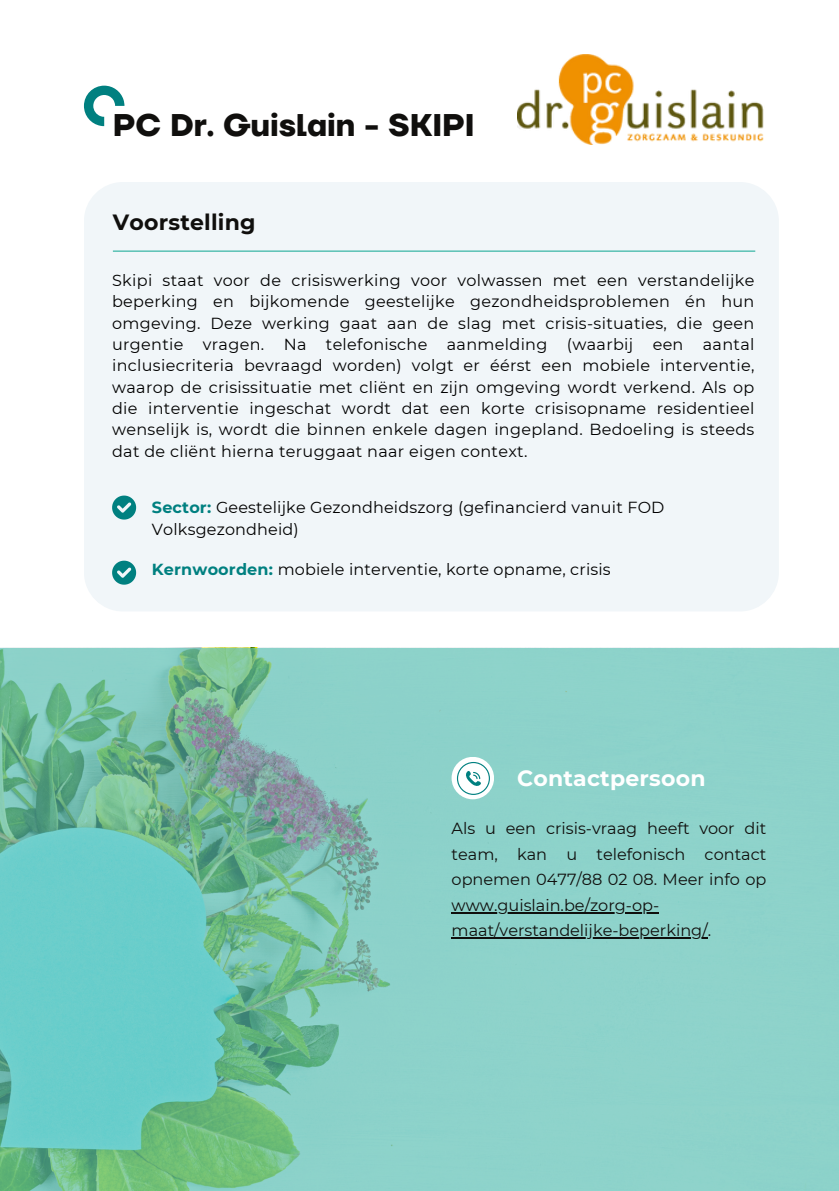
<style>
.page{position:relative;width:839px;height:1191px;background:#fff}
.page>*{position:absolute;margin:0;border:0;box-sizing:border-box;transform-origin:0 0}
.t1{font:700 31.2px "TT Firs Neue";color:#100f0d}
.t2{font:700 22px "Montserrat";letter-spacing:.01em;color:#fff}
.t3{font:700 22px "Montserrat";letter-spacing:.01em;color:#100f0d}
.t4{font:16px/21.4px "Montserrat";letter-spacing:.01em;color:#000;text-align:justify}
.t5{font:16px/25.4px "Montserrat";color:#100f0d}
.s1{font-weight:700;color:#008080}
</style>
<div class="page">
<svg style="left:84px;top:86px;width:40px;height:40px"></svg>
<div style="left:84px;top:182px;width:694px;height:430px;background:#f1f6f9;border-radius:39px"></div>
<hr style="left:113px;top:250px;width:642px;height:2px;background:#59c1b4">
<svg style="left:112px;top:496px;width:24px;height:24px"></svg>
<svg style="left:112px;top:561px;width:24px;height:24px"></svg>
<svg style="left:0;top:649px;width:838px;height:542px;background:#81cabd"></svg>
<div style="left:451px;top:757px;width:43px;height:42px;background:#fff;border-radius:50%"></div>
<svg style="left:457px;top:762px;width:33px;height:33px"></svg>
<hr style="left:451px;top:912px;width:208px;height:1px;background:#100f0d">
<hr style="left:451px;top:938px;width:256px;height:1px;background:#100f0d">
<img style="left:517px;top:54px;width:247px;height:90px">
<p class="t1" style="left:113px;top:106px;width:363px">PC Dr. Guislain - SKIPI</p>
<p class="t3" style="left:113px;top:209px;width:144px">Voorstelling</p>
<p class="t4" style="left:112px;top:270px;width:643px">Skipi staat voor de crisiswerking voor volwassen met een verstandelijke beperking en bijkomende geestelijke gezondheidsproblemen én hun omgeving. Deze werking gaat aan de slag met crisis-situaties, die geen urgentie vragen. Na telefonische aanmelding (waarbij een aantal inclusiecriteria bevraagd worden) volgt er éérst een mobiele interventie, waarop de crisissituatie met cliënt en zijn omgeving wordt verkend. Als op die interventie ingeschat wordt dat een korte crisisopname residentieel wenselijk is, wordt die binnen enkele dagen ingepland. Bedoeling is steeds dat de cliënt hierna teruggaat naar eigen context.</p>
<p class="t4" style="left:152px;top:497px;width:514px"><span class="s1">Sector:</span> Geestelijke Gezondheidszorg (gefinancierd vanuit FOD<br>Volksgezondheid)</p>
<p class="t4" style="left:152px;top:558px;width:460px"><span class="s1">Kernwoorden:</span> mobiele interventie, korte opname, crisis</p>
<p class="t2" style="left:517px;top:764px;width:190px">Contactpersoon</p>
<p class="t5" style="left:451px;top:816px;width:316px">Als u een crisis-vraag heeft voor dit team, kan u telefonisch contact opnemen 0477/88 02 08. Meer info op www.guislain.be/zorg-op&shy;maat/verstandelijke-beperking/.</p>
</div>
